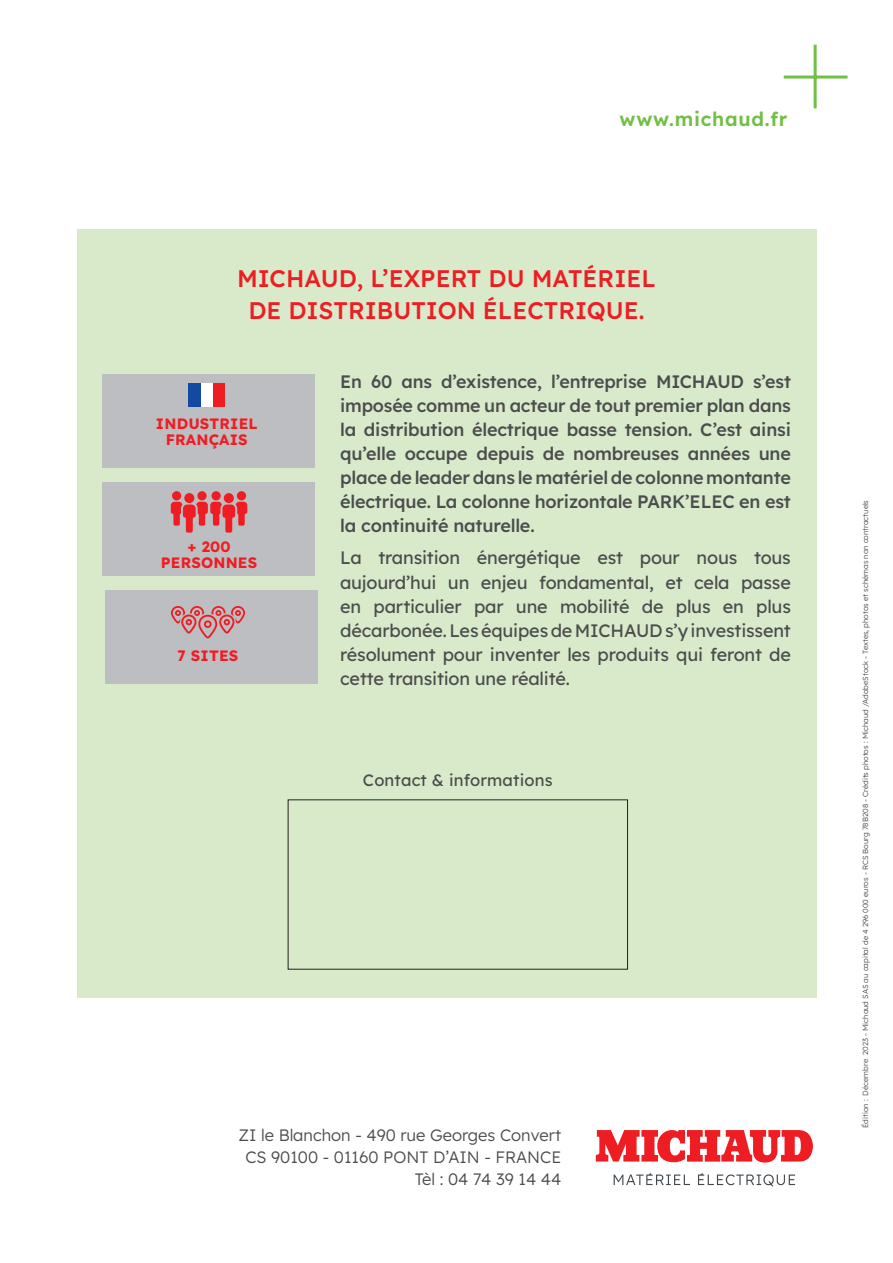
<style>
.page{position:relative;width:893px;height:1263px;background:#fff}
.page>*{position:absolute;margin:0;border:0;box-sizing:border-box;transform-origin:0 0}
.t1{font:500 24px/31.5px "Lexend";color:#ee1d23;text-align:center}
.t2{font:600 19.5px "Lexend";letter-spacing:.04em;color:#71bf44}
.t3{font:500 18px/24px "Lexend";letter-spacing:-.01em;color:#4b4c4d;text-align:justify}
.t4{font:18px/24px "Lexend";letter-spacing:-.01em;color:#4b4c4d;text-align:justify}
.t5{font:300 16.5px/21.8px "Lexend";color:#4b4c4d;text-align:right}
.t6{font:16.5px "Lexend";letter-spacing:.01em;color:#4b4c4d}
.t7{font:700 15px/16.5px "Lexend";letter-spacing:.01em;color:#ee1d23;text-align:center}
.t8{font:300 7.5px "Lexend";color:#4b4c4d}
</style>
<div class="page">
<div style="left:77px;top:230px;width:739px;height:768px;background:#d9eaca"></div>
<div style="left:102px;top:482px;width:213px;height:94px;background:#bdbec1"></div>
<div style="left:105px;top:590px;width:213px;height:94px;background:#bdbec1"></div>
<div style="left:172px;top:491px;width:9px;height:9px;background:#ee1d23;border-radius:50%"></div>
<div style="left:197px;top:491px;width:10px;height:9px;background:#ee1d23;border-radius:50%"></div>
<div style="left:184px;top:493px;width:10px;height:10px;background:#ee1d23;border-radius:50%"></div>
<div style="left:211px;top:491px;width:10px;height:9px;background:#ee1d23;border-radius:50%"></div>
<div style="left:237px;top:491px;width:9px;height:9px;background:#ee1d23;border-radius:50%"></div>
<svg style="left:171px;top:502px;width:76px;height:31px"></svg>
<div style="left:224px;top:493px;width:10px;height:10px;background:#ee1d23;border-radius:50%"></div>
<svg style="left:171px;top:606px;width:74px;height:33px"></svg>
<hr style="left:814px;top:45px;width:3px;height:63px;background:#71bf44">
<hr style="left:784px;top:76px;width:63px;height:3px;background:#71bf44">
<div style="left:102px;top:374px;width:213px;height:94px;background:#bdbec1"></div>
<div style="left:213px;top:383px;width:12px;height:24px;background:#ee1d23"></div>
<div style="left:201px;top:383px;width:12px;height:24px;background:#fff"></div>
<div style="left:189px;top:383px;width:12px;height:24px;background:#114aa0"></div>
<svg style="left:596px;top:1130px;width:217px;height:32px"></svg>
<svg style="left:614px;top:1173px;width:76px;height:12px"></svg>
<svg style="left:698px;top:1173px;width:97px;height:13px"></svg>
<p class="t2" style="left:619px;top:104px;width:169px">www.michaud.fr</p>
<h1 class="t1" style="left:237px;top:261px;width:420px">MICHAUD, L’EXPERT DU MATÉRIEL<br>DE DISTRIBUTION ÉLECTRIQUE.</h1>
<p class="t7" style="left:156px;top:414px;width:103px">INDUSTRIEL<br>FRANÇAIS</p>
<p class="t7" style="left:161px;top:537px;width:98px">+ 200<br>PERSONNES</p>
<p class="t7" style="left:178px;top:646px;width:62px">7 SITES</p>
<p class="t3" style="left:340px;top:368px;width:452px">En 60 ans d’existence, l’entreprise MICHAUD s’est imposée comme un acteur de tout premier plan dans la distribution électrique basse tension. C’est ainsi qu’elle occupe depuis de nombreuses années une place de leader dans le matériel de colonne montante électrique. La colonne horizontale PARK’ELEC en est la continuité naturelle.</p>
<p class="t4" style="left:340px;top:545px;width:452px">La transition énergétique est pour nous tous aujourd’hui un enjeu fondamental, et cela passe en particulier par une mobilité de plus en plus décarbonée.LeséquipesdeMICHAUDs’yinvestissent résolument pour inventer les produits qui feront de cette transition une réalité.</p>
<p class="t6" style="left:363px;top:768px;width:191px">Contact &amp; informations</p>
<p class="t5" style="left:239px;top:1123px;width:324px">ZI le Blanchon - 490 rue Georges Convert<br>CS 90100 - 01160 PONT D’AIN - FRANCE<br>Tèl : 04 74 39 14 44</p>
<p class="t8" style="left:860px;top:1128px;width:630px;rotate:-90deg">Édition : Décembre 2023 - Michaud SAS au capital de 4 296 000 euros - RCS Bourg 78B208 - Crédits photos : Michaud /AdobeStock - Textes, photos et schémas non contractuels</p>
</div>
